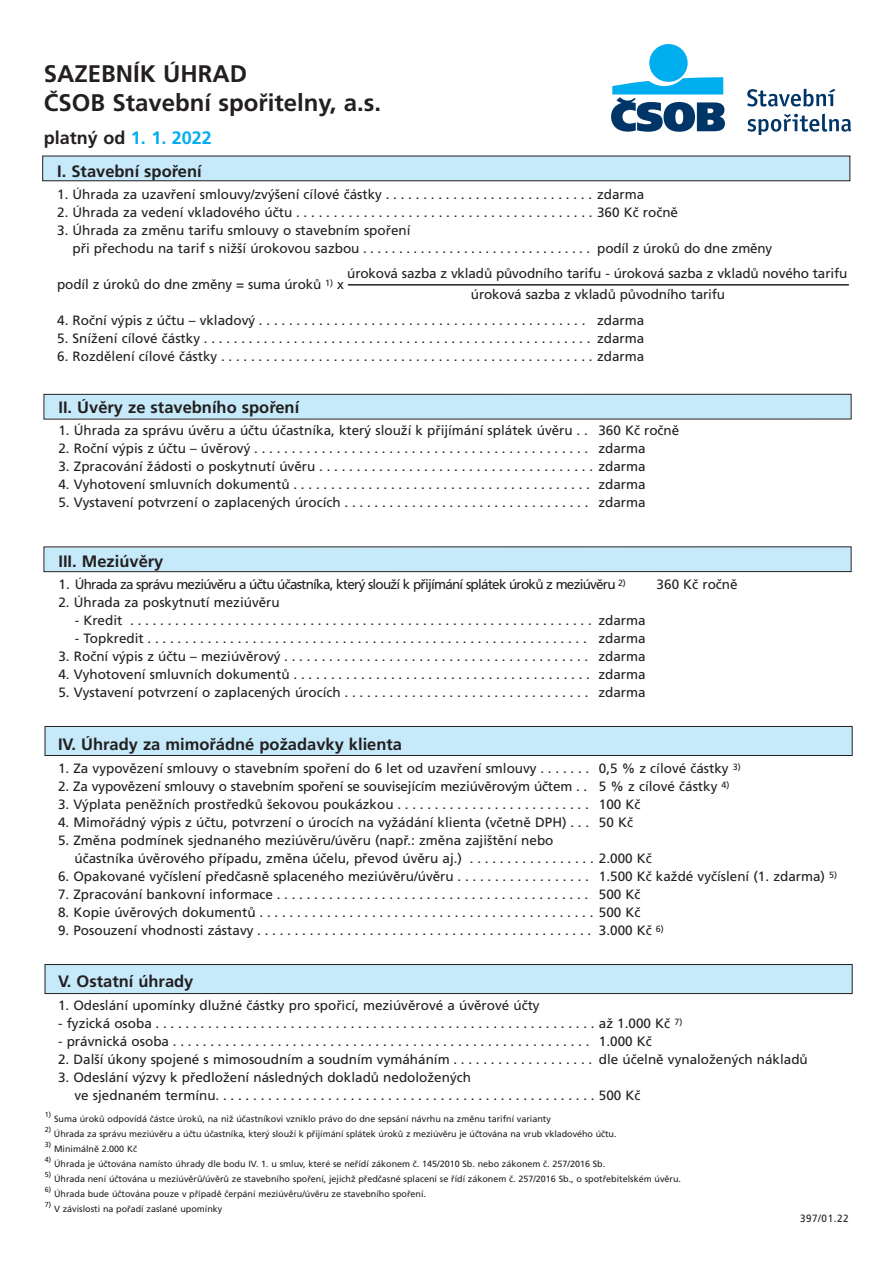
<style>
.page{position:relative;width:893px;height:1263px;background:#fff}
.page>*{position:absolute;margin:0;border:0;box-sizing:border-box;transform-origin:0 0}
.t1{font:700 24px/28.8px "Frutiger CE";color:#231f20}
.t2{font:700 18px "Frutiger CE";color:#231f20}
.t3{font:700 16.5px "Frutiger CE";color:#231f20}
.t4{font:13.5px/18px "Frutiger CE";color:#231f20}
.t5{font:13.5px "Frutiger CE";letter-spacing:-.055em;color:#231f20}
.t6{font:10.5px "Frutiger CE";letter-spacing:.06em;color:#231f20;scale:.94 1}
.t7{font:9px "Frutiger CE";color:#231f20}
.t8{font:7.2px "Frutiger CE";color:#231f20}
.s1{color:#00aeef}
</style>
<div class="page">
<div style="left:43px;top:156px;width:806px;height:24px;background:#c6eafa"></div>
<div style="left:45px;top:727px;width:807px;height:28px;background:#c6eafa"></div>
<div style="left:45px;top:726px;width:807px;height:30px;border:1px solid #231f20"></div>
<div style="left:45px;top:965px;width:807px;height:28px;background:#c6eafa"></div>
<div style="left:45px;top:964px;width:807px;height:30px;border:1px solid #231f20"></div>
<div style="left:44px;top:395px;width:807px;height:24px;background:#c6eafa"></div>
<div style="left:44px;top:394px;width:807px;height:25px;border:1px solid #231f20"></div>
<div style="left:44px;top:547px;width:807px;height:24px;background:#c6eafa"></div>
<div style="left:44px;top:546px;width:807px;height:26px;border:1px solid #231f20"></div>
<div style="left:649px;top:44px;width:39px;height:38px;background:#00aeef;border-radius:50%"></div>
<svg style="left:611px;top:77px;width:114px;height:55px"></svg>
<svg style="left:747px;top:89px;width:88px;height:18px"></svg>
<svg style="left:747px;top:114px;width:104px;height:21px"></svg>
<hr style="left:348px;top:284px;width:501px;height:2px;background:#231f20">
<h1 class="t1" style="left:44px;top:61px;width:339px">SAZEBNÍK ÚHRAD<br>ČSOB Stavební spořitelny, a.s.</h1>
<h2 class="t2" style="left:44px;top:130px;width:170px">platný od <span class="s1">1. 1. 2022</span></h2>
<p class="t3" style="left:57px;top:164px;width:146px">I. Stavební spoření</p>
<p class="t4" style="left:57px;top:186px;width:589px">1. Úhrada za uzavření smlouvy/zvýšení cílové částky . . . . . . . . . . . . . . . . . . . . . . . . . . . . zdarma</p>
<p class="t4" style="left:57px;top:204px;width:622px">2. Úhrada za vedení vkladového účtu . . . . . . . . . . . . . . . . . . . . . . . . . . . . . . . . . . . . . . . . 360 Kč ročně</p>
<p class="t4" style="left:73px;top:222px;width:701px;text-indent:-15px">3. Úhrada za změnu tarifu smlouvy o stavebním spoření<br>při přechodu na tarif s nižší úrokovou sazbou . . . . . . . . . . . . . . . . . . . . . . . . . . . . . . . . podíl z úroků do dne změny</p>
<p class="t4" style="left:347px;top:266px;width:502px">úroková sazba z vkladů původního tarifu - úroková sazba z vkladů nového tarifu</p>
<p class="t4" style="left:57px;top:276px;width:288px">podíl z úroků do dne změny = suma úroků <sup>1)</sup> x</p>
<p class="t4" style="left:471px;top:287px;width:256px">úroková sazba z vkladů původního tarifu</p>
<p class="t4" style="left:57px;top:312px;width:589px">4. Roční výpis z účtu – vkladový . . . . . . . . . . . . . . . . . . . . . . . . . . . . . . . . . . . . . . . . . . . . zdarma</p>
<p class="t4" style="left:57px;top:330px;width:589px">5. Snížení cílové částky . . . . . . . . . . . . . . . . . . . . . . . . . . . . . . . . . . . . . . . . . . . . . . . . . . . . zdarma</p>
<p class="t4" style="left:57px;top:348px;width:589px">6. Rozdělení cílové částky . . . . . . . . . . . . . . . . . . . . . . . . . . . . . . . . . . . . . . . . . . . . . . . . . . zdarma</p>
<p class="t3" style="left:58px;top:400px;width:242px">II. Úvěry ze stavebního spoření</p>
<p class="t4" style="left:58px;top:422px;width:622px">1. Úhrada za správu úvěru a účtu účastníka, který slouží k přijímání splátek úvěru . . 360 Kč ročně</p>
<p class="t4" style="left:58px;top:440px;width:589px">2. Roční výpis z účtu – úvěrový . . . . . . . . . . . . . . . . . . . . . . . . . . . . . . . . . . . . . . . . . . . . . zdarma</p>
<p class="t4" style="left:58px;top:458px;width:589px">3. Zpracování žádosti o poskytnutí úvěru . . . . . . . . . . . . . . . . . . . . . . . . . . . . . . . . . . . . . zdarma</p>
<p class="t4" style="left:58px;top:476px;width:589px">4. Vyhotovení smluvních dokumentů . . . . . . . . . . . . . . . . . . . . . . . . . . . . . . . . . . . . . . . . zdarma</p>
<p class="t4" style="left:58px;top:494px;width:589px">5. Vystavení potvrzení o zaplacených úrocích . . . . . . . . . . . . . . . . . . . . . . . . . . . . . . . . . zdarma</p>
<p class="t3" style="left:58px;top:554px;width:107px">III. Meziúvěry</p>
<p class="t5" style="left:58px;top:579px;width:569px">1. Úhrada za správu meziúvěru a účtu účastníka, který slouží k přijímání splátek úroků z meziúvěru <sup>2)</sup></p>
<p class="t4" style="left:657px;top:576px;width:83px">360 Kč ročně</p>
<p class="t4" style="left:58px;top:594px;width:223px">2. Úhrada za poskytnutí meziúvěru</p>
<p class="t4" style="left:75px;top:612px;width:572px">- Kredit . . . . . . . . . . . . . . . . . . . . . . . . . . . . . . . . . . . . . . . . . . . . . . . . . . . . . . . . . . . . . . zdarma</p>
<p class="t4" style="left:75px;top:630px;width:572px">- Topkredit . . . . . . . . . . . . . . . . . . . . . . . . . . . . . . . . . . . . . . . . . . . . . . . . . . . . . . . . . . . zdarma</p>
<p class="t4" style="left:58px;top:648px;width:589px">3. Roční výpis z účtu – meziúvěrový . . . . . . . . . . . . . . . . . . . . . . . . . . . . . . . . . . . . . . . . . zdarma</p>
<p class="t4" style="left:58px;top:666px;width:589px">4. Vyhotovení smluvních dokumentů . . . . . . . . . . . . . . . . . . . . . . . . . . . . . . . . . . . . . . . . zdarma</p>
<p class="t4" style="left:58px;top:684px;width:589px">5. Vystavení potvrzení o zaplacených úrocích . . . . . . . . . . . . . . . . . . . . . . . . . . . . . . . . . zdarma</p>
<p class="t3" style="left:58px;top:738px;width:346px">IV. Úhrady za mimořádné požadavky klienta</p>
<p class="t4" style="left:58px;top:760px;width:684px">1. Za vypovězení smlouvy o stavebním spoření do 6 let od uzavření smlouvy . . . . . . . 0,5 % z cílové částky <sup>3)</sup></p>
<p class="t4" style="left:58px;top:778px;width:673px">2. Za vypovězení smlouvy o stavebním spoření se souvisejícím meziúvěrovým účtem . . 5 % z cílové částky <sup>4)</sup></p>
<p class="t4" style="left:58px;top:796px;width:584px">3. Výplata peněžních prostředků šekovou poukázkou . . . . . . . . . . . . . . . . . . . . . . . . . . 100 Kč</p>
<p class="t4" style="left:58px;top:814px;width:576px">4. Mimořádný výpis z účtu, potvrzení o úrocích na vyžádání klienta (včetně DPH) . . . 50 Kč</p>
<p class="t4" style="left:75px;top:832px;width:579px;text-indent:-17px">5. Změna podmínek sjednaného meziúvěru/úvěru (např.: změna zajištění nebo<br>účastníka úvěrového případu, změna účelu, převod úvěru aj.) . . . . . . . . . . . . . . . . . 2.000 Kč</p>
<p class="t4" style="left:58px;top:868px;width:781px">6. Opakované vyčíslení předčasně splaceného meziúvěru/úvěru . . . . . . . . . . . . . . . . . . 1.500 Kč každé vyčíslení (1. zdarma) <sup>5)</sup></p>
<p class="t4" style="left:58px;top:886px;width:584px">7. Zpracování bankovní informace . . . . . . . . . . . . . . . . . . . . . . . . . . . . . . . . . . . . . . . . . . 500 Kč</p>
<p class="t4" style="left:58px;top:904px;width:584px">8. Kopie úvěrových dokumentů . . . . . . . . . . . . . . . . . . . . . . . . . . . . . . . . . . . . . . . . . . . . . 500 Kč</p>
<p class="t4" style="left:58px;top:922px;width:607px">9. Posouzení vhodnosti zástavy . . . . . . . . . . . . . . . . . . . . . . . . . . . . . . . . . . . . . . . . . . . . . 3.000 Kč <sup>6)</sup></p>
<p class="t3" style="left:58px;top:974px;width:137px">V. Ostatní úhrady</p>
<p class="t4" style="left:58px;top:997px;width:483px">1. Odeslání upomínky dlužné částky pro spořicí, meziúvěrové a úvěrové účty</p>
<p class="t4" style="left:58px;top:1015px;width:626px">- fyzická osoba . . . . . . . . . . . . . . . . . . . . . . . . . . . . . . . . . . . . . . . . . . . . . . . . . . . . . . . . . . . až 1.000 Kč <sup>7)</sup></p>
<p class="t4" style="left:58px;top:1033px;width:595px">- právnická osoba . . . . . . . . . . . . . . . . . . . . . . . . . . . . . . . . . . . . . . . . . . . . . . . . . . . . . . . . 1.000 Kč</p>
<p class="t4" style="left:58px;top:1051px;width:751px">2. Další úkony spojené s mimosoudním a soudním vymáháním . . . . . . . . . . . . . . . . . . . dle účelně vynaložených nákladů</p>
<p class="t4" style="left:75px;top:1069px;width:567px;text-indent:-17px">3. Odeslání výzvy k předložení následných dokladů nedoložených<br>ve sjednaném termínu. . . . . . . . . . . . . . . . . . . . . . . . . . . . . . . . . . . . . . . . . . . . . . . . . . . 500 Kč</p>
<p class="t8" style="left:45px;top:1112px;width:8px">1)</p>
<p class="t7" style="left:54px;top:1115px;width:498px">Suma úroků odpovídá částce úroků, na niž účastníkovi vzniklo právo do dne sepsání návrhu na změnu tarifní varianty</p>
<p class="t8" style="left:45px;top:1127px;width:8px">2)</p>
<p class="t7" style="left:54px;top:1130px;width:564px">Úhrada za správu meziúvěru a účtu účastníka, který slouží k přijímání splátek úroků z meziúvěru je účtována na vrub vkladového účtu.</p>
<p class="t8" style="left:45px;top:1142px;width:8px">3)</p>
<p class="t7" style="left:54px;top:1145px;width:85px">Minimálně 2.000 Kč</p>
<p class="t8" style="left:45px;top:1157px;width:8px">4)</p>
<p class="t7" style="left:54px;top:1160px;width:553px">Úhrada je účtována namísto úhrady dle bodu IV. 1. u smluv, které se neřídí zákonem č. 145/2010 Sb. nebo zákonem č. 257/2016 Sb.</p>
<p class="t8" style="left:45px;top:1172px;width:8px">5)</p>
<p class="t7" style="left:54px;top:1175px;width:628px">Úhrada není účtována u meziúvěrů/úvěrů ze stavebního spoření, jejichž předčasné splacení se řídí zákonem č. 257/2016 Sb., o spotřebitelském úvěru.</p>
<p class="t8" style="left:45px;top:1187px;width:8px">6)</p>
<p class="t7" style="left:54px;top:1190px;width:374px">Úhrada bude účtována pouze v případě čerpání meziúvěru/úvěru ze stavebního spoření.</p>
<p class="t8" style="left:45px;top:1202px;width:8px">7)</p>
<p class="t7" style="left:54px;top:1205px;width:170px">V závislosti na pořadí zaslané upomínky</p>
<p class="t6" style="left:800px;top:1213px;width:53px">397/01.22</p>
</div>
